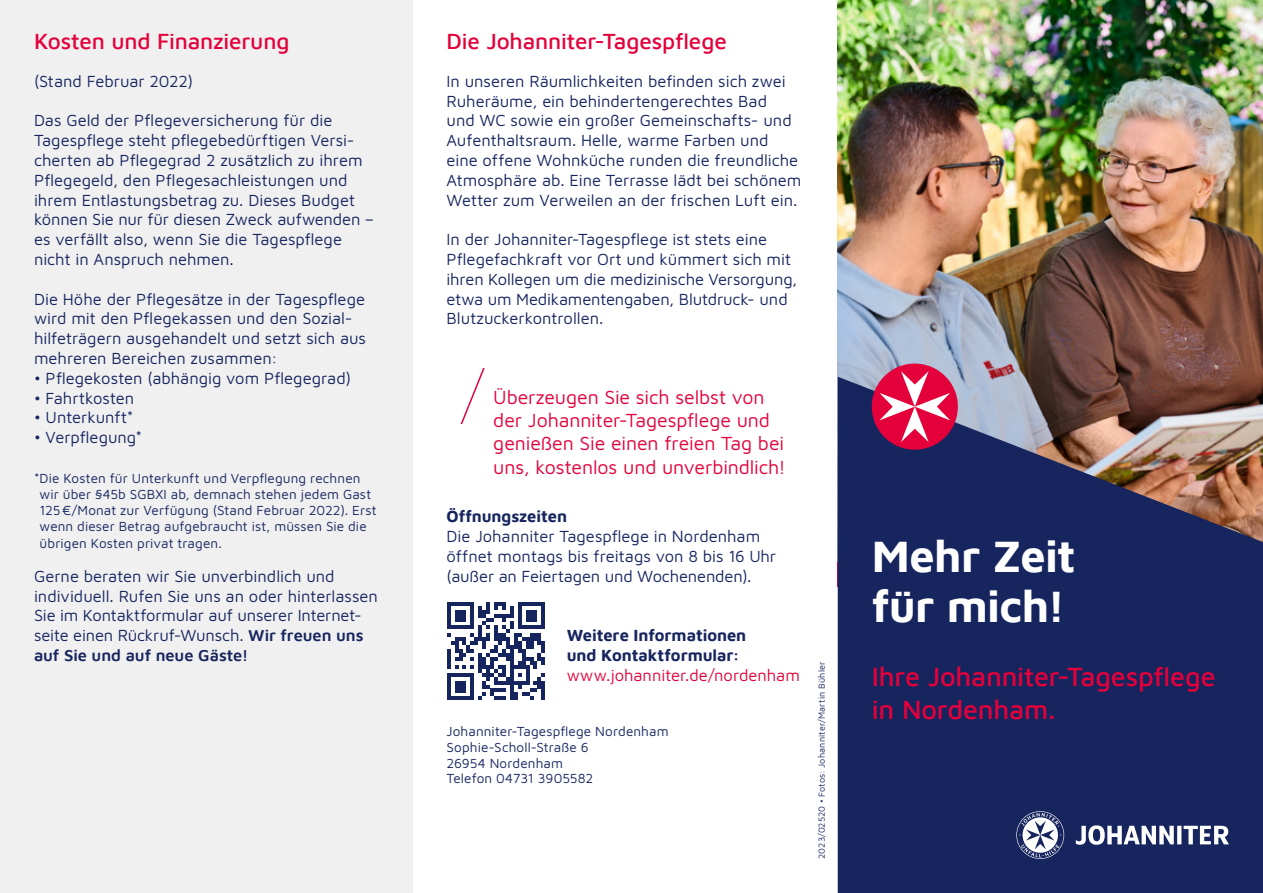
<style>
.page{position:relative;width:1263px;height:893px;background:#fff}
.page>*{position:absolute;margin:0;border:0;box-sizing:border-box;transform-origin:0 0}
.t1{font:700 45px/49.5px "Maven Johanniter";letter-spacing:-.015em;color:#fff}
.t2{font:500 27px/32.4px "Maven Johanniter";letter-spacing:-.005em;color:#e4003a}
.t3{font:500 22.5px "Maven Johanniter";letter-spacing:-.01em;color:#e4003a}
.t4{font:19.5px/23.4px "Maven Johanniter";letter-spacing:-.005em;color:#e4003a}
.t5{font:16.5px/19.8px "Maven Johanniter";color:#17255f}
.t6{font:700 16.5px/19.8px "Maven Johanniter";letter-spacing:-.005em;color:#17255f}
.t7{font:16.5px "Maven Johanniter";color:#e4003a}
.t8{font:13.5px/16.2px "Maven Johanniter";letter-spacing:.01em;color:#17255f}
.t9{font:9px "Maven Johanniter";letter-spacing:.025em;color:#17255f}
.s1{font-weight:600}
</style>
<div class="page">
<img style="left:838px;top:0;width:425px;height:377px">
<svg style="left:838px;top:377px;width:425px;height:516px;background:#2a3160"></svg>
<div style="left:872px;top:364px;width:86px;height:86px;background:#e4003a;border-radius:50%"></div>
<svg style="left:879px;top:371px;width:71px;height:71px"></svg>
<svg style="left:1016px;top:811px;width:213px;height:48px"></svg>
<div style="left:0;top:0;width:412px;height:893px;background:#f0f0f0"></div>
<svg style="left:447px;top:602px;width:98px;height:98px"></svg>
<svg style="left:461px;top:369px;width:24px;height:54px"></svg>
<h3 class="t3" style="left:34px;top:26px;width:257px">Kosten und Finanzierung</h3>
<p class="t5" style="left:34px;top:70px;width:161px">(Stand Februar 2022)</p>
<p class="t5" style="left:34px;top:110px;width:342px">Das Geld der Pflegeversicherung für die Tagespflege steht pflegebedürftigen Versi&shy;cherten ab Pflegegrad 2 zusätzlich zu ihrem Pflegegeld, den Pflegesachleistungen und ihrem Entlastungsbetrag zu. Dieses Budget können Sie nur für diesen Zweck aufwenden – es verfällt also, wenn Sie die Tagespflege nicht in Anspruch nehmen.</p>
<p class="t5" style="left:34px;top:288px;width:334px">Die Höhe der Pflegesätze in der Tagespflege wird mit den Pflegekassen und den Sozial&shy;hilfeträgern ausgehandelt und setzt sich aus mehreren Bereichen zusammen:</p>
<p class="t5" style="left:34px;top:367px;width:319px">• Pflegekosten (abhängig vom Pflegegrad)</p>
<p class="t5" style="left:34px;top:387px;width:102px">• Fahrtkosten</p>
<p class="t5" style="left:34px;top:407px;width:101px">• Unterkunft*</p>
<p class="t5" style="left:34px;top:426px;width:110px">• Verpflegung*</p>
<p class="t8" style="left:40px;top:469px;width:338px;text-indent:-6px">*Die Kosten für Unterkunft und Verpflegung rechnen wir über §45b SGBXI ab, demnach stehen jedem Gast 125€/Monat zur Verfügung (Stand Februar 2022). Erst wenn dieser Betrag aufgebraucht ist, müssen Sie die übrigen Kosten privat tragen.</p>
<p class="t5" style="left:34px;top:565px;width:345px">Gerne beraten wir Sie unverbindlich und individuell. Rufen Sie uns an oder hinterlassen Sie im Kontaktformular auf unserer Internet&shy;seite einen Rückruf-Wunsch. <span class="s1">Wir freuen uns auf Sie und auf neue Gäste!</span></p>
<h3 class="t3" style="left:446px;top:26px;width:282px">Die Johanniter-Tagespflege</h3>
<p class="t5" style="left:446px;top:70px;width:356px">In unseren Räumlichkeiten befinden sich zwei Ruheräume, ein behindertengerechtes Bad<br>und WC sowie ein großer Gemeinschafts- und Aufenthaltsraum. Helle, warme Farben und eine offene Wohnküche runden die freundliche Atmosphäre ab. Eine Terrasse lädt bei schönem Wetter zum Verweilen an der frischen Luft ein.</p>
<p class="t5" style="left:446px;top:228px;width:352px">In der Johanniter-Tagespflege ist stets eine Pflegefachkraft vor Ort und kümmert sich mit ihren Kollegen um die medizinische Versorgung, etwa um Medikamentengaben, Blutdruck- und Blutzuckerkontrollen.</p>
<p class="t4" style="left:493px;top:384px;width:294px">Überzeugen Sie sich selbst von der Johanniter-Tagespflege und genießen Sie einen freien Tag bei uns, kostenlos und unverbindlich!</p>
<p class="t6" style="left:446px;top:506px;width:122px">Öffnungszeiten</p>
<p class="t5" style="left:446px;top:525px;width:331px">Die Johanniter Tagespflege in Nordenham öffnet montags bis freitags von 8 bis 16 Uhr (außer an Feiertagen und Wochenenden).</p>
<p class="t6" style="left:567px;top:624px;width:181px">Weitere Informationen und Kontaktformular:</p>
<p class="t7" style="left:567px;top:664px;width:235px">www.johanniter.de/nordenham</p>
<p class="t8" style="left:446px;top:723px;width:224px;line-height:15.8px">Johanniter-Tagespflege Nordenham<br>Sophie-Scholl-Straße 6<br>26954 Nordenham<br>Telefon 04731 3905582</p>
<p class="t9" style="left:816px;top:859px;width:199px;rotate:-90deg">2023/02520 • Fotos: Johanniter/Martin Bühler</p>
<h1 class="t1" style="left:872px;top:529px;width:206px">Mehr Zeit für mich!</h1>
<h2 class="t2" style="left:872px;top:659px;width:345px">Ihre Johanniter-Tagespflege in Nordenham.</h2>
</div>
